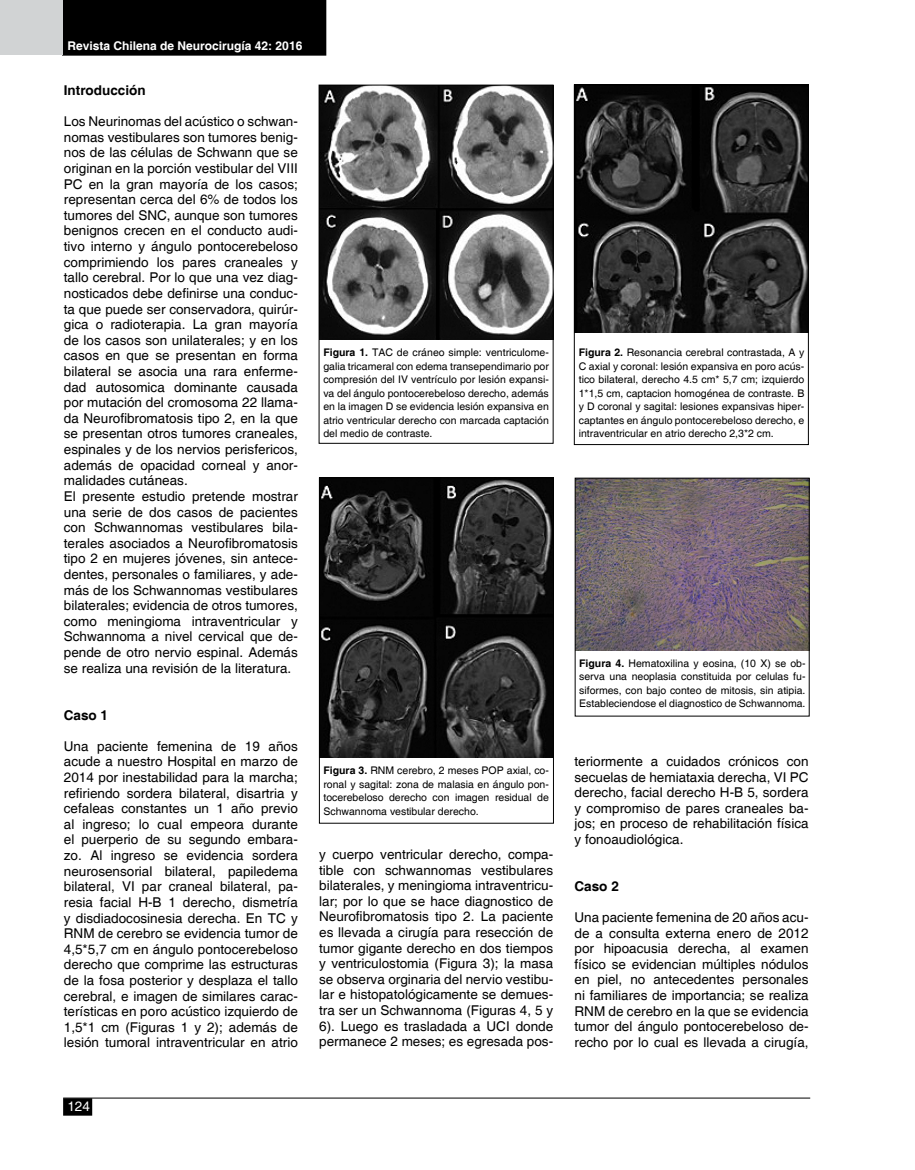
<style>
.page{position:relative;width:915px;height:1170px;background:#fff}
.page>*{position:absolute;margin:0;border:0;box-sizing:border-box;transform-origin:0 0}
.t1{font:13.5px/15.6px "Helvetica";color:#000;text-align:justify}
.t2{font:700 13.5px "Helvetica";color:#000}
.t3{font:13.5px "Helvetica";color:#fff}
.t4{font:700 12px "Helvetica";color:#fff}
.t5{font:10.5px/13.5px "Helvetica";color:#000;text-align:justify}
.s1{font-weight:700}
</style>
<div class="page">
<div style="left:64px;top:1098px;width:27px;height:16px;background:#000"></div>
<div style="left:63px;top:1098px;width:29px;height:17px;border:2px solid #000"></div>
<hr style="left:63px;top:1097px;width:747px;height:1px;background:#000">
<div style="left:62px;top:0;width:264px;height:56px;background:#000"></div>
<div style="left:0;top:0;width:62px;height:55px;background:#d1d3d4"></div>
<img style="left:321px;top:87px;width:230px;height:253px">
<div style="left:319px;top:85px;width:234px;height:358px;border:1px solid #000"></div>
<img style="left:576px;top:87px;width:230px;height:245px">
<div style="left:574px;top:85px;width:234px;height:359px;border:1px solid #000"></div>
<img style="left:321px;top:479px;width:230px;height:278px">
<div style="left:319px;top:477px;width:234px;height:346px;border:1px solid #000"></div>
<img style="left:576px;top:480px;width:231px;height:170px">
<div style="left:574px;top:478px;width:235px;height:238px;border:1px solid #000"></div>
<p class="t4" style="left:67px;top:39px;width:236px">Revista Chilena de Neurocirugía 42: 2016</p>
<p class="t2" style="left:64px;top:82px;width:83px">Introducción</p>
<p class="t1" style="left:64px;top:114px;width:235px;text-align:left">Los Neurinomas del acústico o schwan&shy;nomas vestibulares son tumores benig&shy;nos de las células de Schwann que se originan en la porción vestibular del VIII PC en la gran mayoría de los casos; representan cerca del 6% de todos los tumores del SNC, aunque son tumores benignos crecen en el conducto audi&shy;tivo interno y ángulo pontocerebeloso comprimiendo los pares craneales y tallo cerebral. Por lo que una vez diag&shy;nosticados debe definirse una conduc&shy;ta que puede ser conservadora, quirúr&shy;gica o radioterapia. La gran mayoría de los casos son unilaterales; y en los casos en que se presentan en forma bilateral se asocia una rara enferme&shy;dad autosomica dominante causada por mutación del cromosoma 22 llama&shy;da Neurofibromatosis tipo 2, en la que se presentan otros tumores craneales, espinales y de los nervios perisfericos, además de opacidad corneal y anor&shy;malidades cutáneas.<br>El presente estudio pretende mostrar una serie de dos casos de pacientes con Schwannomas vestibulares bila&shy;terales asociados a Neurofibromatosis tipo 2 en mujeres jóvenes, sin antece&shy;dentes, personales o familiares, y ade&shy;más de los Schwannomas vestibulares bilaterales; evidencia de otros tumores, como meningioma intraventricular y Schwannoma a nivel cervical que de&shy;pende de otro nervio espinal. Además se realiza una revisión de la literatura.</p>
<p class="t2" style="left:64px;top:706px;width:46px">Caso 1</p>
<p class="t1" style="left:64px;top:738px;width:235px">Una paciente femenina de 19 años acude a nuestro Hospital en marzo de 2014 por inestabilidad para la marcha; refiriendo sordera bilateral, disartria y cefaleas constantes un 1 año previo al ingreso; lo cual empeora durante el puerperio de su segundo embara&shy;zo. Al ingreso se evidencia sordera neurosensorial bilateral, papiledema bilateral, VI par craneal bilateral, pa&shy;resia facial H-B 1 derecho, dismetría y disdiadocosinesia derecha. En TC y RNM de cerebro se evidencia tumor de 4,5*5,7 cm en ángulo pontocerebeloso derecho que comprime las estructuras de la fosa posterior y desplaza el tallo cerebral, e imagen de similares carac&shy;terísticas en poro acústico izquierdo de 1,5*1 cm (Figuras 1 y 2); además de lesión tumoral intraventricular en atrio</p>
<p class="t5" style="left:323px;top:346px;width:227px"><span class="s1">Figura 1.</span> TAC de cráneo simple: ventriculome&shy;galia tricameral con edema transependimario por compresión del IV ventrículo por lesión expansi&shy;va del ángulo pontocerebeloso derecho, además en la imagen D se evidencia lesión expansiva en atrio ventricular derecho con marcada captación del medio de contraste.</p>
<p class="t5" style="left:578px;top:346px;width:227px"><span class="s1">Figura 2.</span> Resonancia cerebral contrastada, A y C axial y coronal: lesión expansiva en poro acús&shy;tico bilateral, derecho 4.5 cm* 5,7 cm; izquierdo 1*1,5 cm, captacion homogénea de contraste. B y D coronal y sagital: lesiones expansivas hiper&shy;captantes en ángulo pontocerebeloso derecho, e intraventricular en atrio derecho 2,3*2 cm.</p>
<p class="t5" style="left:323px;top:764px;width:227px"><span class="s1">Figura 3.</span> RNM cerebro, 2 meses POP axial, co&shy;ronal y sagital: zona de malasia en ángulo pon&shy;tocerebeloso derecho con imagen residual de Schwannoma vestibular derecho.</p>
<p class="t1" style="left:319px;top:846px;width:235px">y cuerpo ventricular derecho, compa&shy;tible con schwannomas vestibulares bilaterales, y meningioma intraventricu&shy;lar; por lo que se hace diagnostico de Neurofibromatosis tipo 2. La paciente es llevada a cirugía para resección de tumor gigante derecho en dos tiempos y ventriculostomia (Figura 3); la masa se observa orginaria del nervio vestibu&shy;lar e histopatológicamente se demues&shy;tra ser un Schwannoma (Figuras 4, 5 y 6). Luego es trasladada a UCI donde permanece 2 meses; es egresada pos-</p>
<p class="t5" style="left:579px;top:656px;width:228px"><span class="s1">Figura 4.</span> Hematoxilina y eosina, (10 X) se ob&shy;serva una neoplasia constituida por celulas fu&shy;siformes, con bajo conteo de mitosis, sin atipia.<br>Estableciendose el diagnostico de Schwannoma.</p>
<p class="t1" style="left:574px;top:753px;width:235px">teriormente a cuidados crónicos con secuelas de hemiataxia derecha, VI PC derecho, facial derecho H-B 5, sordera y compromiso de pares craneales ba&shy;jos; en proceso de rehabilitación física y fonoaudiológica.</p>
<p class="t2" style="left:574px;top:877px;width:46px">Caso 2</p>
<p class="t1" style="left:574px;top:909px;width:235px">Una paciente femenina de 20 años acu&shy;de a consulta externa enero de 2012 por hipoacusia derecha, al examen físico se evidencian múltiples nódulos en piel, no antecedentes personales ni familiares de importancia; se realiza RNM de cerebro en la que se evidencia tumor del ángulo pontocerebeloso de&shy;recho por lo cual es llevada a cirugía,</p>
<p class="t3" style="left:67px;top:1098px;width:24px">124</p>
</div>
